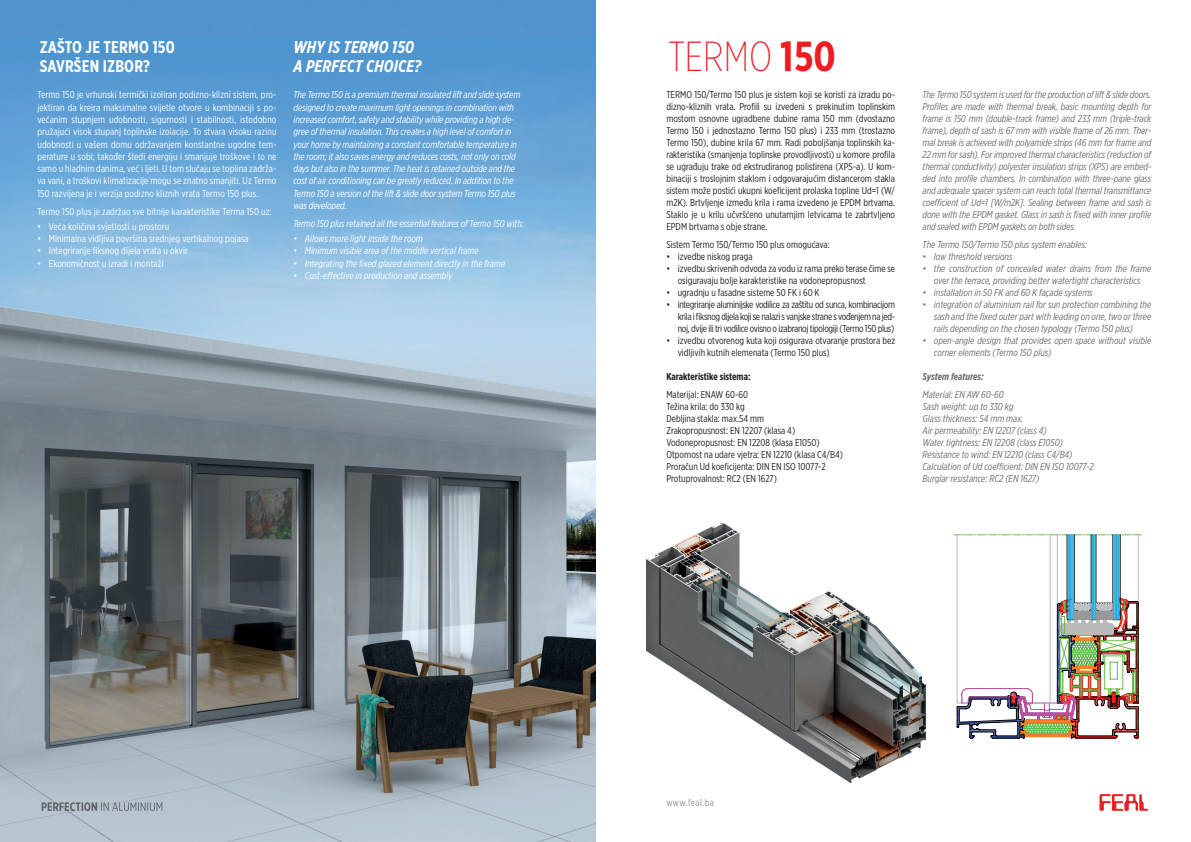
<style>
.page{position:relative;width:1191px;height:842px;background:#fff}
.page>*{position:absolute;margin:0;border:0;box-sizing:border-box;transform-origin:0 0}
.t1{font:200 42px "Gotham X Narrow";color:#ee1d23}
.t2{font:700 17px/19px "Gotham X Narrow";letter-spacing:.01em;color:#fff}
.t3{font:italic 700 17px/19px "Gotham X Narrow";letter-spacing:.01em;color:#fff}
.t4{font:10px/12px "Gotham X Narrow";color:#231f20}
.t5{font:italic 10px/12px "Gotham X Narrow";color:#6c6d70;text-align:justify}
.t6{font:italic 10px/12.3px "Gotham X Narrow";letter-spacing:-.01em;color:#fff}
.t7{font:10px/12.3px "Gotham X Narrow";letter-spacing:.01em;color:#fff;text-align:justify}
.t8{font:700 10px "Gotham X Narrow";color:#231f20}
.t9{font:italic 700 10px "Gotham X Narrow";color:#6c6d70}
.t10{font:10px "Gotham X Narrow";letter-spacing:.035em;color:#939598}
.s1{font-weight:700}
</style>
<div class="page">
<img style="left:646px;top:523px;width:281px;height:260px">
<img style="left:0;top:0;width:595px;height:842px">
<svg style="left:1099px;top:794px;width:49px;height:17px"></svg>
<svg style="left:42px;top:802px;width:120px;height:9px"></svg>
<svg style="left:954px;top:534px;width:187px;height:205px"></svg>
<h2 class="t2" style="left:40px;top:38px;width:137px">ZAŠTO JE TERMO 150<br>SAVRŠEN IZBOR?</h2>
<h2 class="t3" style="left:293px;top:38px;width:129px">WHY IS TERMO 150<br>A PERFECT CHOICE?</h2>
<p class="t7" style="left:37px;top:88px;width:241px">Termo 150 je vrhunski termički izoliran podizno-klizni sistem, pro&shy;jektiran da kreira maksimalne svijetle otvore u kombinaciji s po&shy;većanim stupnjem udobnosti, sigurnosti i stabilnosti, istodobno pružajući visok stupanj toplinske izolacije. To stvara visoku razinu udobnosti u vašem domu održavanjem konstantne ugodne tem&shy;perature u sobi; također štedi energiju i smanjuje troškove i to ne samo u hladnim danima, već i ljeti. U tom slučaju se toplina zadrža&shy;va vani, a troškovi klimatizacije mogu se znatno smanjiti. Uz Termo 150 razvijena je i verzija podizno kliznih vrata Termo 150 plus.</p>
<p class="t7" style="left:37px;top:205px;width:236px">Termo 150 plus je zadržao sve bitnije karakteristike Terma 150 uz:</p>
<p class="t7" style="left:37px;top:220px;width:133px">• Veća količina svjetlosti u prostoru</p>
<p class="t7" style="left:37px;top:232px;width:213px">• Minimalna vidljiva površina srednjeg vertikalnog pojasa</p>
<p class="t7" style="left:37px;top:245px;width:152px">• Integriranje fiksnog dijela vrata u okvir</p>
<p class="t7" style="left:37px;top:257px;width:128px">• Ekonomičnost u izradi i montaži</p>
<p class="t6" style="left:293px;top:88px;width:228px">The Termo 150 is a premium thermal insulated lift and slide system designed to create maximum light openings in combination with increased comfort, safety and stability while providing a high de&shy;gree of thermal insulation. This creates a high level of comfort in your home by maintaining a constant comfortable temperature in the room; it also saves energy and reduces costs, not only on cold days but also in the summer. The heat is retained outside and the cost of air conditioning can be greatly reduced. In addition to the Termo 150 a version of the lift &amp; slide door system Termo 150 plus was developed.</p>
<p class="t6" style="left:293px;top:217px;width:232px">Termo 150 plus retained all the essential features of Termo 150 with:</p>
<p class="t6" style="left:293px;top:232px;width:131px">• Allows more light inside the room</p>
<p class="t6" style="left:293px;top:245px;width:187px">• Minimum visible area of the middle vertical frame</p>
<p class="t6" style="left:293px;top:257px;width:213px">• Integrating the fixed glazed element directly in the frame</p>
<p class="t6" style="left:293px;top:269px;width:160px">• Cost-effective in production and assembly</p>
<h1 class="t1" style="left:668px;top:32px;width:169px">TERMO <span class="s1">150</span></h1>
<p class="t4" style="left:666px;top:89px;width:230px;text-align:justify">TERMO 150/Termo 150 plus je sistem koji se koristi za izradu po&shy;dizno-kliznih vrata. Profili su izvedeni s prekinutim toplinskim mostom osnovne ugradbene dubine rama 150 mm (dvostazno Termo 150 i jednostazno Termo 150 plus) i 233 mm (trostazno Termo 150), dubine krila 67 mm. Radi poboljšanja toplinskih ka&shy;rakteristika (smanjenja toplinske provodljivosti) u komore profila se ugrađuju trake od ekstrudiranog polistirena (XPS-a). U kom&shy;binaciji s troslojnim staklom i odgovarajućim distancerom stakla sistem može postići ukupni koeficijent prolaska topline Ud=1 (W/ m2K). Brtvljenje između krila i rama izvedeno je EPDM brtvama.<br>Staklo je u krilu učvršćeno unutarnjim letvicama te zabrtvljeno EPDM brtvama s obje strane.</p>
<p class="t4" style="left:666px;top:238px;width:165px">Sistem Termo 150/Termo 150 plus omogućava:</p>
<p class="t4" style="left:666px;top:250px;width:88px">• izvedbe niskog praga</p>
<p class="t4" style="left:677px;top:262px;width:219px;text-indent:-11px">• izvedbu skrivenih odvoda za vodu iz rama preko terase čime se osiguravaju bolje karakteristike na vodonepropusnost</p>
<p class="t4" style="left:666px;top:286px;width:155px">• ugradnju u fasadne sisteme 50 FK i 60 K</p>
<p class="t4" style="left:677px;top:298px;width:219px;text-align:justify;text-indent:-11px">• integriranje aluminijske vodilice za zaštitu od sunca, kombinacijom krila i fiksnog dijela koji se nalazi s vanjske strane s vođenjem na jed&shy;noj, dvije ili tri vodilice ovisno o izabranoj tipologiji (Termo 150 plus)</p>
<p class="t4" style="left:677px;top:334px;width:219px;text-indent:-11px">• izvedbu otvorenog kuta koji osigurava otvaranje prostora bez vidljivih kutnih elemenata (Termo 150 plus)</p>
<p class="t8" style="left:666px;top:370px;width:86px">KARAKTERISTIKE SISTEMA:</p>
<p class="t4" style="left:666px;top:388px;width:178px">Materijal: ENAW 60-60<br>Težina krila: do 330 kg<br>Debljina stakla: max.54 mm<br>Zrakopropusnost: EN 12207 (klasa 4)<br>Vodonepropusnost: EN 12208 (klasa E1050)<br>Otpornost na udare vjetra: EN 12210 (klasa C4/B4)<br>Proračun Ud koeficijenta: DIN EN ISO 10077-2<br>Protuprovalnost: RC2 (EN 1627)</p>
<p class="t5" style="left:922px;top:89px;width:230px">The Termo 150 system is used for the production of lift &amp; slide doors.<br>Profiles are made with thermal break, basic mounting depth for frame is 150 mm (double-track frame) and 233 mm (triple-track frame), depth of sash is 67 mm with visible frame of 26 mm. Ther&shy;mal break is achieved with polyamide strips (46 mm for frame and 22 mm for sash). For improved thermal characteristics (reduction of thermal conductivity) polyester insulation strips (XPS) are embed&shy;ded into profile chambers. In combination with three-pane glass and adequate spacer system can reach total thermal transmittance coefficient of Ud=1 [W/m2K]. Sealing between frame and sash is done with the EPDM gasket. Glass in sash is fixed with inner profile and sealed with EPDM gaskets on both sides.</p>
<p class="t5" style="left:922px;top:238px;width:166px">The Termo 150/Termo 150 plus system enables:</p>
<p class="t5" style="left:922px;top:250px;width:91px">• low threshold versions</p>
<p class="t5" style="left:922px;top:262px;width:230px;text-align:center">• the construction of concealed water drains from the frame over the terrace, providing better watertight characteristics</p>
<p class="t5" style="left:922px;top:286px;width:172px">• installation in 50 FK and 60 K façade systems</p>
<p class="t5" style="left:934px;top:298px;width:219px;text-indent:-11px">• integration of aluminium rail for sun protection combining the sash and the fixed outer part with leading on one, two or three rails depending on the chosen typology (Termo 150 plus)</p>
<p class="t5" style="left:934px;top:334px;width:219px;text-indent:-11px">• open-angle design that provides open space without visible corner elements (Termo 150 plus)</p>
<p class="t9" style="left:922px;top:370px;width:63px">SYSTEM FEATURES:</p>
<p class="t5" style="left:922px;top:388px;width:173px;text-align:left">Material: EN AW 60-60<br>Sash weight: up to 330 kg<br>Glass thickness: 54 mm max.<br>Air permeability: EN 12207 (class 4)<br>Water tightness: EN 12208 (class E1050)<br>Resistance to wind: EN 12210 (class C4/B4)<br>Calculation of Ud coefficient: DIN EN ISO 10077-2<br>Burglar resistance: RC2 (EN 1627)</p>
<p class="t10" style="left:666px;top:797px;width:49px">www.feal.ba</p>
</div>
